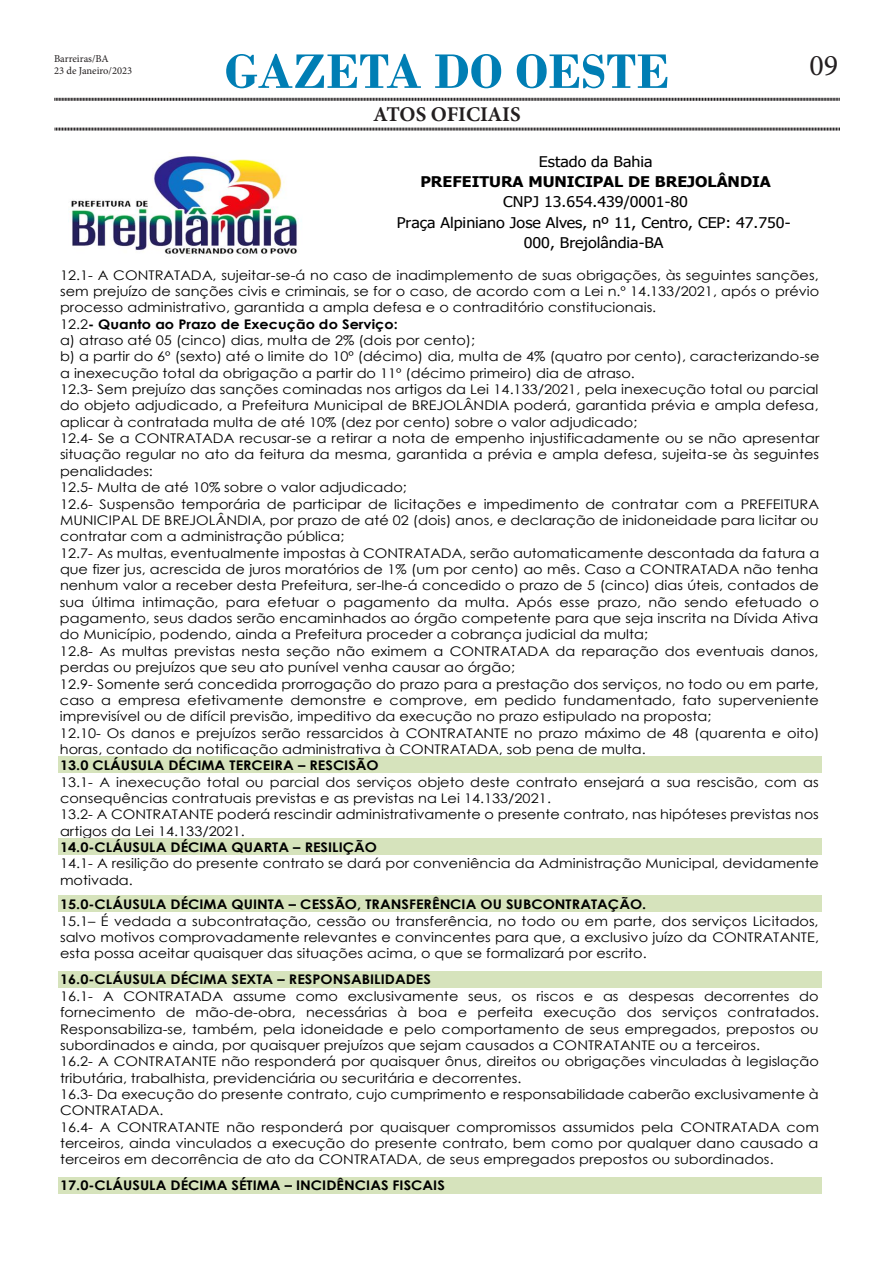
<style>
.page{position:relative;width:893px;height:1263px;background:#fff}
.page>*{position:absolute;margin:0;border:0;box-sizing:border-box;transform-origin:0 0}
.t1{font:700 51px "Bodoni";color:#007eb4}
.t2{font:30px "Minion Pro";color:#231f20}
.t3{font:700 21px "Minion Pro";letter-spacing:-.005em;color:#231f20}
.t4{font:14.7px/20.4px "Tahoma";color:#000;text-align:center;scale:1.09 1}
.t5{font:13.35px/16.4px "Century Gothic";letter-spacing:.005em;color:#000;scale:1.09 1}
.t6{font:700 13.35px "Century Gothic";color:#000;scale:1.09 1}
.t7{font:10.5px "Minion Pro";color:#231f20}
.s1{font-weight:700}
</style>
<div class="page">
<svg style="left:54px;top:97px;width:786px;height:4px"></svg>
<svg style="left:54px;top:127px;width:786px;height:4px"></svg>
<img style="left:70px;top:152px;width:228px;height:102px">
<div style="left:58px;top:757px;width:763px;height:16px;background:#d6e3bc"></div>
<div style="left:58px;top:838px;width:763px;height:17px;background:#d6e3bc"></div>
<div style="left:58px;top:895px;width:763px;height:17px;background:#d6e3bc"></div>
<div style="left:58px;top:971px;width:763px;height:16px;background:#d6e3bc"></div>
<div style="left:58px;top:1177px;width:763px;height:16px;background:#d6e3bc"></div>
<p class="t7" style="left:54px;top:51px;width:56px">Barreiras/BA</p>
<p class="t7" style="left:54px;top:64px;width:80px">23 de Janeiro/2023</p>
<p class="t1" style="left:225px;top:41px;width:446px">GAZETA DO OESTE</p>
<p class="t3" style="left:373px;top:99px;width:149px">ATOS OFICIAIS</p>
<p class="t2" style="left:809px;top:46px;width:30px">09</p>
<p class="t4" style="left:397px;top:152px;width:363px">Estado da Bahia<br><span class="s1">PREFEITURA MUNICIPAL DE BREJOLÂNDIA<br></span>CNPJ 13.654.439/0001-80<br>Praça Alpiniano Jose Alves, nº 11, Centro, CEP: 47.750-<br>000, Brejolândia-BA</p>
<p class="t5" style="left:60px;top:266px;width:698px">12.1- A CONTRATADA, sujeitar-se-á no caso de inadimplemento de suas obrigações, às seguintes sanções, sem prejuízo de sanções civis e criminais, se for o caso, de acordo com a Lei n.º 14.133/2021, após o prévio processo administrativo, garantida a ampla defesa e o contraditório constitucionais.<br>12.2<span class="s1">- Quanto ao Prazo de Execução do Serviço:<br></span>a) atraso até 05 (cinco) dias, multa de 2% (dois por cento);<br>b) a partir do 6º (sexto) até o limite do 10º (décimo) dia, multa de 4% (quatro por cento), caracterizando-se a inexecução total da obrigação a partir do 11º (décimo primeiro) dia de atraso.<br>12.3- Sem prejuízo das sanções cominadas nos artigos da Lei 14.133/2021, pela inexecução total ou parcial do objeto adjudicado, a Prefeitura Municipal de BREJOLÂNDIA poderá, garantida prévia e ampla defesa, aplicar à contratada multa de até 10% (dez por cento) sobre o valor adjudicado;<br>12.4- Se a CONTRATADA recusar-se a retirar a nota de empenho injustificadamente ou se não apresentar situação regular no ato da feitura da mesma, garantida a prévia e ampla defesa, sujeita-se às seguintes penalidades:<br>12.5- Multa de até 10% sobre o valor adjudicado;<br>12.6- Suspensão temporária de participar de licitações e impedimento de contratar com a PREFEITURA MUNICIPAL DE BREJOLÂNDIA, por prazo de até 02 (dois) anos, e declaração de inidoneidade para licitar ou contratar com a administração pública;<br>12.7- As multas, eventualmente impostas à CONTRATADA, serão automaticamente descontada da fatura a que fizer jus, acrescida de juros moratórios de 1% (um por cento) ao mês. Caso a CONTRATADA não tenha nenhum valor a receber desta Prefeitura, ser-lhe-á concedido o prazo de 5 (cinco) dias úteis, contados de sua última intimação, para efetuar o pagamento da multa. Após esse prazo, não sendo efetuado o pagamento, seus dados serão encaminhados ao órgão competente para que seja inscrita na Dívida Ativa do Município, podendo, ainda a Prefeitura proceder a cobrança judicial da multa;<br>12.8- As multas previstas nesta seção não eximem a CONTRATADA da reparação dos eventuais danos, perdas ou prejuízos que seu ato punível venha causar ao órgão;<br>12.9- Somente será concedida prorrogação do prazo para a prestação dos serviços, no todo ou em parte, caso a empresa efetivamente demonstre e comprove, em pedido fundamentado, fato superveniente imprevisível ou de difícil previsão, impeditivo da execução no prazo estipulado na proposta;<br>12.10- Os danos e prejuízos serão ressarcidos à CONTRATANTE no prazo máximo de 48 (quarenta e oito) horas, contado da notificação administrativa à CONTRATADA, sob pena de multa.<br><span class="s1">13.0 CLÁUSULA DÉCIMA TERCEIRA – RESCISÃO<br></span>13.1- A inexecução total ou parcial dos serviços objeto deste contrato ensejará a sua rescisão, com as consequências contratuais previstas e as previstas na Lei 14.133/2021.<br>13.2- A CONTRATANTE poderá rescindir administrativamente o presente contrato, nas hipóteses previstas nos artigos da Lei 14.133/2021.<br><span class="s1">14.0-CLÁUSULA DÉCIMA QUARTA – RESILIÇÃO<br></span>14.1- A resilição do presente contrato se dará por conveniência da Administração Municipal, devidamente motivada.</p>
<p class="t5" style="left:60px;top:896px;width:698px"><span class="s1">15.0-CLÁUSULA DÉCIMA QUINTA – CESSÃO, TRANSFERÊNCIA OU SUBCONTRATAÇÃO.<br></span>15.1– É vedada a subcontratação, cessão ou transferência, no todo ou em parte, dos serviços Licitados, salvo motivos comprovadamente relevantes e convincentes para que, a exclusivo juízo da CONTRATANTE, esta possa aceitar quaisquer das situações acima, o que se formalizará por escrito.</p>
<p class="t5" style="left:60px;top:971px;width:698px"><span class="s1">16.0-CLÁUSULA DÉCIMA SEXTA – RESPONSABILIDADES<br></span>16.1- A CONTRATADA assume como exclusivamente seus, os riscos e as despesas decorrentes do fornecimento de mão-de-obra, necessárias à boa e perfeita execução dos serviços contratados.<br>Responsabiliza-se, também, pela idoneidade e pelo comportamento de seus empregados, prepostos ou subordinados e ainda, por quaisquer prejuízos que sejam causados a CONTRATANTE ou a terceiros.<br>16.2- A CONTRATANTE não responderá por quaisquer ônus, direitos ou obrigações vinculadas à legislação tributária, trabalhista, previdenciária ou securitária e decorrentes.<br>16.3- Da execução do presente contrato, cujo cumprimento e responsabilidade caberão exclusivamente à CONTRATADA.<br>16.4- A CONTRATANTE não responderá por quaisquer compromissos assumidos pela CONTRATADA com terceiros, ainda vinculados a execução do presente contrato, bem como por qualquer dano causado a terceiros em decorrência de ato da CONTRATADA, de seus empregados prepostos ou subordinados.</p>
<p class="t6" style="left:60px;top:1175px;width:355px">17.0-CLÁUSULA DÉCIMA SÉTIMA – INCIDÊNCIAS FISCAIS</p>
</div>
